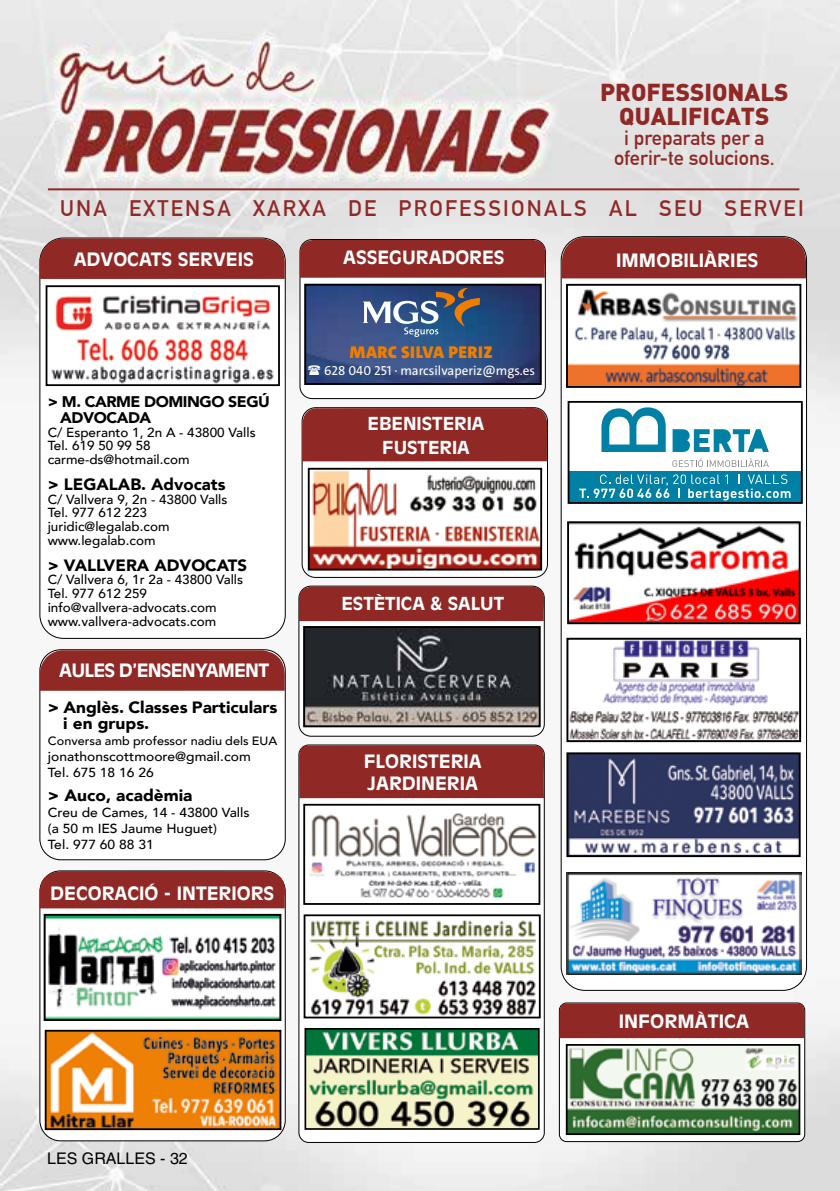
<style>
.page{position:relative;width:840px;height:1191px;background:#fff}
.page>*{position:absolute;margin:0;border:0;box-sizing:border-box;transform-origin:0 0}
.t1{font:900 24px/24px "DIN";color:#902926;text-align:center}
.t2{font:700 22px "DIN Alternate";letter-spacing:.1em;color:#902926}
.t3{font:700 20.2px/20.2px "DIN Alternate";color:#902926;text-align:center}
.t4{font:700 18.2px/22px "Antique Olive";color:#fff;scale:1.06 1}
.t5{font:700 18.2px "Antique Olive";color:#fff;scale:1.07 1}
.t6{font:700 18.2px "Antique Olive";letter-spacing:-.04em;color:#fff;scale:1.06 1}
.t7{font:700 17.6px/24px "Antique Olive";color:#fff;text-align:center;scale:1.06 1}
.t8{font:900 17.2px "The Sans";letter-spacing:.025em;color:#ef7d00}
.t9{font:900 16.4px/16px "Avenir";color:#000;scale:1.05 1}
.t10{font:900 16.4px "Avenir";color:#000}
.t11{font:16px "Helvetica";color:#000}
.t12{font:900 15.4px/16px "Avenir";letter-spacing:-.03em;color:#000}
.t13{font:500 13.2px/13.8px "Avenir";color:#000}
.t14{font:500 13.2px/16px "Avenir";color:#000;scale:1.05 1}
.t15{font:13.2px "The Sans";color:#fff}
.t16{font:500 12px "Avenir";color:#000;scale:1.05 1}
</style>
<div class="page">
<img style="left:0;top:0;width:839px;height:1191px">
<div style="left:40px;top:238px;width:245px;height:400px;background:#fff;border-radius:24px"></div>
<div style="left:39px;top:237px;width:246px;height:402px;border:1px solid #000;border-radius:24px"></div>
<img style="left:51px;top:295px;width:223px;height:88px">
<div style="left:46px;top:285px;width:234px;height:101px;border:2px solid #000"></div>
<svg style="left:39px;top:238px;width:246px;height:41px"></svg>
<div style="left:40px;top:649px;width:245px;height:210px;background:#fff;border-radius:21px"></div>
<div style="left:39px;top:649px;width:246px;height:211px;border:1px solid #000;border-radius:21px"></div>
<svg style="left:39px;top:650px;width:246px;height:41px"></svg>
<svg style="left:40px;top:871px;width:245px;height:269px"></svg>
<div style="left:39px;top:870px;width:246px;height:271px;border:1px solid #000;border-radius:21px"></div>
<div style="left:39px;top:871px;width:246px;height:37px;background:#902926"></div>
<img style="left:48px;top:1032px;width:230px;height:95px">
<div style="left:45px;top:1029px;width:236px;height:101px;border:2px solid #000"></div>
<img style="left:47px;top:917px;width:231px;height:101px">
<div style="left:44px;top:914px;width:237px;height:107px;border:2px solid #000"></div>
<svg style="left:302px;top:408px;width:245px;height:169px"></svg>
<div style="left:301px;top:407px;width:246px;height:171px;border:1px solid #000;border-radius:13px"></div>
<svg style="left:302px;top:405px;width:250px;height:56px"></svg>
<img style="left:310px;top:471px;width:229px;height:96px">
<div style="left:307px;top:468px;width:235px;height:102px;border:2px solid #000"></div>
<div style="left:299px;top:586px;width:245px;height:150px;background:linear-gradient(to right,#fff,#fff);border-radius:12px"></div>
<div style="left:298px;top:585px;width:246px;height:151px;border:1px solid #000;border-radius:12px"></div>
<svg style="left:299px;top:584px;width:249px;height:37px"></svg>
<img style="left:306px;top:629px;width:231px;height:95px">
<div style="left:303px;top:626px;width:237px;height:101px;border:2px solid #000"></div>
<div style="left:300px;top:239px;width:245px;height:159px;background:#fff;border-radius:12px"></div>
<div style="left:299px;top:239px;width:246px;height:160px;border:1px solid #000;border-radius:12px"></div>
<svg style="left:300px;top:238px;width:249px;height:40px"></svg>
<img style="left:307px;top:287px;width:231px;height:95px">
<svg style="left:362px;top:288px;width:117px;height:49px"></svg>
<div style="left:304px;top:284px;width:237px;height:101px;border:2px solid #000"></div>
<div style="left:299px;top:745px;width:245px;height:397px;background:#fff;border-radius:10px"></div>
<div style="left:299px;top:744px;width:248px;height:54px;background:#902926"></div>
<img style="left:309px;top:813px;width:228px;height:86px">
<div style="left:303px;top:804px;width:237px;height:101px;border:2px solid #000"></div>
<img style="left:309px;top:920px;width:227px;height:95px">
<div style="left:303px;top:914px;width:237px;height:104px;border:2px solid #000"></div>
<img style="left:307px;top:1031px;width:229px;height:95px">
<div style="left:304px;top:1028px;width:235px;height:101px;border:2px solid #000"></div>
<div style="left:561px;top:237px;width:245px;height:753px;background:#fff;border-radius:24px"></div>
<div style="left:561px;top:237px;width:245px;height:41px;background:#902926"></div>
<img style="left:569px;top:641px;width:228px;height:98px">
<div style="left:566px;top:638px;width:234px;height:104px;border:2px solid #000"></div>
<img style="left:568px;top:289px;width:229px;height:96px">
<div style="left:565px;top:284px;width:235px;height:104px;border:2px solid #000"></div>
<img style="left:566px;top:872px;width:235px;height:102px">
<img style="left:570px;top:524px;width:227px;height:97px">
<div style="left:567px;top:521px;width:233px;height:103px;border:2px solid #000"></div>
<div style="left:568px;top:471px;width:233px;height:32px;background:#0080a4"></div>
<svg style="left:601px;top:407px;width:64px;height:45px"></svg>
<svg style="left:672px;top:429px;width:96px;height:23px"></svg>
<svg style="left:672px;top:458px;width:96px;height:9px"></svg>
<svg style="left:579px;top:474px;width:211px;height:26px"></svg>
<div style="left:567px;top:401px;width:235px;height:103px;border:2px solid #000"></div>
<img style="left:569px;top:755px;width:228px;height:99px">
<div style="left:566px;top:752px;width:234px;height:105px;border:2px solid #000"></div>
<hr style="left:48px;top:188px;width:750px;height:2px;background:#902926">
<svg style="left:559px;top:1003px;width:245px;height:138px"></svg>
<div style="left:558px;top:1002px;width:246px;height:139px;border:1px solid #000;border-radius:7px"></div>
<div style="left:559px;top:1002px;width:247px;height:36px;background:#902926"></div>
<img style="left:568px;top:1047px;width:228px;height:85px">
<div style="left:565px;top:1044px;width:234px;height:91px;border:2px solid #000"></div>
<svg style="left:308px;top:365px;width:12px;height:10px"></svg>
<h1 class="t1" style="left:599px;top:79px;width:190px">PROFESSIONALS<br>QUALIFICATS</h1>
<h3 class="t3" style="left:613px;top:127px;width:162px">i preparats per a oferir-te solucions.</h3>
<h2 class="t2" style="left:60px;top:192px;width:744px">UNA EXTENSA XARXA DE PROFESSIONALS AL SEU SERVEI</h2>
<h3 class="t4" style="left:74px;top:249px;width:171px">ADVOCATS SERVEIS</h3>
<p class="t12" style="left:60px;top:393px;width:211px;text-indent:-13px">&gt; M. CARME DOMINGO SEGÚ<br>ADVOCADA</p>
<p class="t13" style="left:48px;top:424px;width:209px">C/ Esperanto 1, 2n A - 43800 Valls<br>Tel. 619 50 99 58 carme-ds@hotmail.com</p>
<p class="t10" style="left:48px;top:470px;width:179px">&gt; LEGALAB. Advocats</p>
<p class="t13" style="left:48px;top:491px;width:181px">C/ Vallvera 9, 2n - 43800 Valls<br>Tel. 977 612 223 juridic@legalab.com www.legalab.com</p>
<p class="t10" style="left:48px;top:551px;width:201px">&gt; VALLVERA ADVOCATS</p>
<p class="t13" style="left:48px;top:572px;width:197px">C/ Vallvera 6, 1r 2a - 43800 Valls<br>Tel. 977 612 259 info@vallvera-advocats.com www.vallvera-advocats.com</p>
<h3 class="t6" style="left:59px;top:659px;width:199px">AULES D’ENSENYAMENT</h3>
<p class="t9" style="left:63px;top:698px;width:205px;text-indent:-15px">&gt; Anglès. Classes Particulars i en grups.</p>
<p class="t16" style="left:48px;top:730px;width:220px">Conversa amb professor nadiu dels EUA</p>
<p class="t14" style="left:48px;top:747px;width:195px">jonathonscottmoore@gmail.com<br>Tel. 675 18 16 26</p>
<p class="t9" style="left:48px;top:786px;width:139px">&gt; Auco, acadèmia</p>
<p class="t14" style="left:48px;top:803px;width:193px">Creu de Cames, 14 - 43800 Valls (a 50 m IES Jaume Huguet)<br>Tel. 977 60 88 31</p>
<h3 class="t4" style="left:50px;top:882px;width:213px">DECORACIÓ - INTERIORS</h3>
<h3 class="t4" style="left:343px;top:246px;width:153px">ASSEGURADORES</h3>
<h3 class="t8" style="left:349px;top:341px;width:144px">MARC SILVA PERIZ</h3>
<p class="t15" style="left:324px;top:362px;width:212px">628 040 251 · marcsilvaperiz@mgs.es</p>
<h3 class="t7" style="left:367px;top:412px;width:112px">EBENISTERIA<br>FUSTERIA</h3>
<h3 class="t7" style="left:341px;top:592px;width:155px">ESTÈTICA &amp; SALUT</h3>
<h3 class="t4" style="left:363px;top:750px;width:113px">FLORISTERIA<br>JARDINERIA</h3>
<p class="t11" style="left:47px;top:1149px;width:142px">LES GRALLES - 32</p>
<h3 class="t5" style="left:615px;top:249px;width:134px">IMMOBILIÀRIES</h3>
<h3 class="t5" style="left:618px;top:1009px;width:123px">INFORMÀTICA</h3>
</div>
